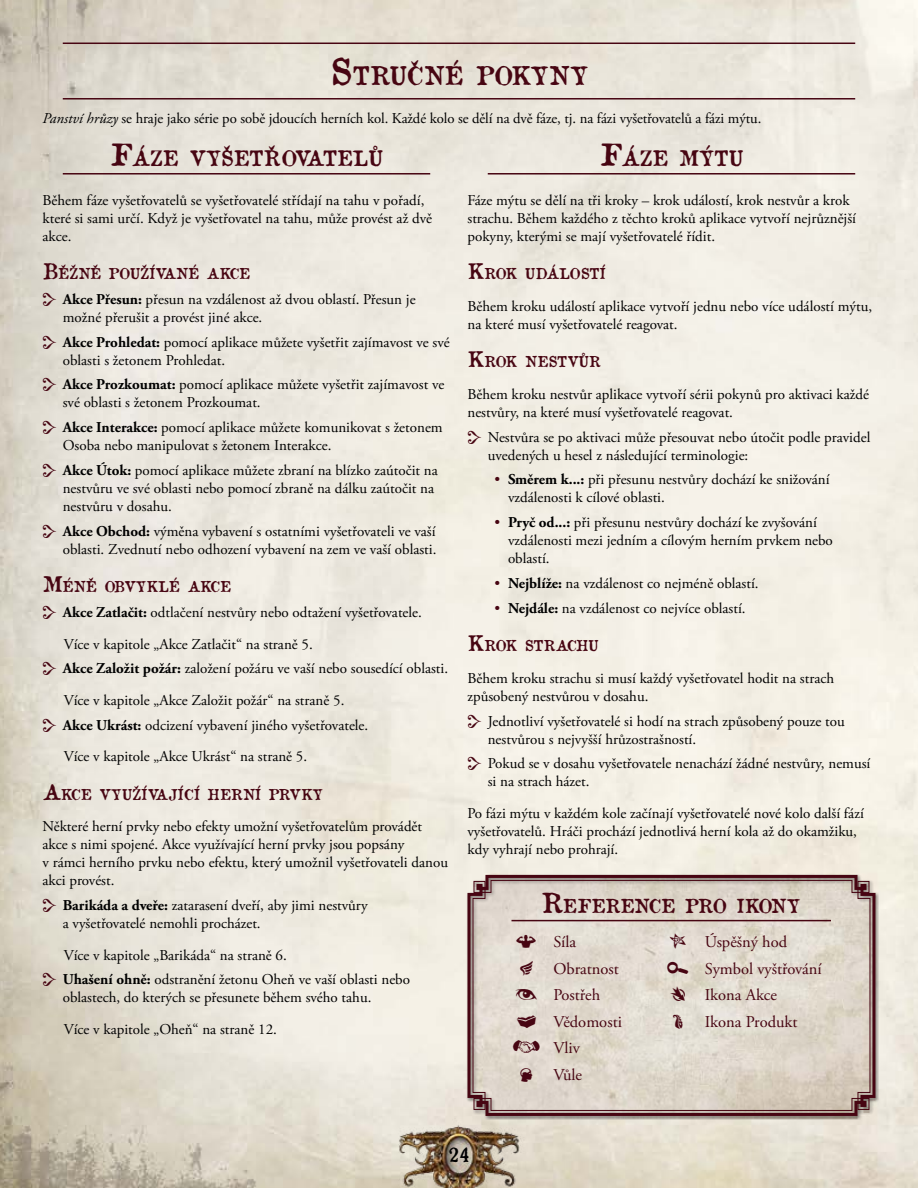
<style>
.page{position:relative;width:918px;height:1188px;background:#fff}
.page>*{position:absolute;margin:0;border:0;box-sizing:border-box;transform-origin:0 0}
.t1{font:25.2px "Old Newspaper Types Loc";color:#470512}
.t2{font:21px "Old Newspaper Types Loc";color:#470512}
.t3{font:19.5px "Old Newspaper Types Loc";color:#000}
.t4{font:18.9px "Old Newspaper Types Loc";letter-spacing:-.01em;color:#470512}
.t5{font:16.5px/26.5px "Adobe Garamond Pro";color:#470512}
.t6{font:15px/18px "Adobe Garamond Pro";color:#000}
.t7{font:14.7px "Old Newspaper Types Loc";color:#470512}
.t8{font:14.7px "Old Newspaper Types Loc";letter-spacing:-.05em;color:#470512}
.s1{font-size:36px}
.s2{font-style:italic}
.s3{font-size:30px}
.s4{font-size:21px}
.s5{font-weight:700}
.s6{color:#470512}
.s7{font-size:27px}
</style>
<div class="page">
<img style="left:0;top:0;width:918px;height:1188px">
<img style="left:353px;top:1110px;width:212px;height:78px">
<hr style="left:63px;top:43px;width:792px;height:1px;background:#470512">
<hr style="left:63px;top:98px;width:792px;height:2px;background:#470512">
<hr style="left:63px;top:173px;width:367px;height:2px;background:#470512">
<hr style="left:488px;top:173px;width:367px;height:2px;background:#470512">
<svg style="left:466px;top:873px;width:411px;height:244px;background:#8b6969"></svg>
<svg style="left:472px;top:879px;width:399px;height:232px;background:#dad0c6"></svg>
<svg style="left:43px;top:293px;width:13px;height:13px"></svg>
<svg style="left:43px;top:335px;width:13px;height:14px"></svg>
<svg style="left:43px;top:378px;width:13px;height:13px"></svg>
<svg style="left:43px;top:421px;width:13px;height:13px"></svg>
<svg style="left:43px;top:464px;width:13px;height:13px"></svg>
<svg style="left:43px;top:524px;width:13px;height:14px"></svg>
<svg style="left:43px;top:606px;width:13px;height:13px"></svg>
<svg style="left:43px;top:662px;width:13px;height:13px"></svg>
<svg style="left:43px;top:718px;width:13px;height:14px"></svg>
<svg style="left:43px;top:899px;width:13px;height:13px"></svg>
<svg style="left:43px;top:973px;width:13px;height:13px"></svg>
<svg style="left:468px;top:430px;width:13px;height:14px"></svg>
<svg style="left:468px;top:714px;width:13px;height:14px"></svg>
<svg style="left:468px;top:757px;width:13px;height:13px"></svg>
<svg style="left:517px;top:935px;width:19px;height:13px"></svg>
<svg style="left:520px;top:960px;width:13px;height:15px"></svg>
<svg style="left:516px;top:989px;width:21px;height:11px"></svg>
<svg style="left:517px;top:1014px;width:19px;height:14px"></svg>
<svg style="left:513px;top:1040px;width:27px;height:13px"></svg>
<svg style="left:520px;top:1068px;width:12px;height:14px"></svg>
<svg style="left:670px;top:933px;width:16px;height:16px"></svg>
<svg style="left:667px;top:961px;width:21px;height:12px"></svg>
<svg style="left:670px;top:986px;width:15px;height:15px"></svg>
<svg style="left:673px;top:1014px;width:9px;height:15px"></svg>
<h1 class="t1" style="left:330px;top:58px;width:259px"><span class="s1">S</span>TRUČNÉ POKYNY</h1>
<p class="t6" style="left:43px;top:110px;width:720px"><span class="s2">Panství hrůzy</span> se hraje jako série po sobě jdoucích herních kol. Každé kolo se dělí na dvě fáze, tj. na fázi vyšetřovatelů a fázi mýtu.</p>
<h2 class="t2" style="left:110px;top:145px;width:274px"><span class="s3">F</span>ÁZE VYŠETŘOVATELŮ</h2>
<p class="t6" style="left:43px;top:191px;width:391px">Během fáze vyšetřovatelů se vyšetřovatelé střídají na tahu v pořadí, které si sami určí. Když je vyšetřovatel na tahu, může provést až dvě akce.</p>
<p class="t7" style="left:43px;top:264px;width:209px"><span class="s4">B</span>ĚŽNĚ POUŽÍVANÉ AKCE</p>
<p class="t6" style="left:63px;top:291px;width:354px"><span class="s5">Akce Přesun:</span> přesun na vzdálenost až dvou oblastí. Přesun je možné přerušit a provést jiné akce.</p>
<p class="t6" style="left:63px;top:333px;width:389px"><span class="s5">Akce Prohledat:</span> pomocí aplikace můžete vyšetřit zajímavost ve své oblasti s žetonem Prohledat.</p>
<p class="t6" style="left:63px;top:376px;width:383px"><span class="s5">Akce Prozkoumat:</span> pomocí aplikace můžete vyšetřit zajímavost ve své oblasti s žetonem Prozkoumat.</p>
<p class="t6" style="left:63px;top:419px;width:382px"><span class="s5">Akce Interakce:</span> pomocí aplikace můžete komunikovat s žetonem<br>Osoba nebo manipulovat s žetonem Interakce.</p>
<p class="t6" style="left:63px;top:462px;width:377px"><span class="s5">Akce Útok:</span> pomocí aplikace můžete zbraní na blízko zaútočit na nestvůru ve své oblasti nebo pomocí zbraně na dálku zaútočit na nestvůru v dosahu.</p>
<p class="t6" style="left:63px;top:522px;width:375px"><span class="s5">Akce Obchod:</span> výměna vybavení s ostatními vyšetřovateli ve vaší oblasti. Zvednutí nebo odhození vybavení na zem ve vaší oblasti.</p>
<p class="t7" style="left:43px;top:577px;width:190px"><span class="s4">M</span>ÉNĚ OBVYKLÉ AKCE</p>
<p class="t6" style="left:63px;top:597px;width:361px;line-height:31.5px"><span class="s5">Akce Zatlačit:</span> odtlačení nestvůry nebo odtažení vyšetřovatele.<br>Více v kapitole „Akce Zatlačit“ na straně 5.</p>
<p class="t6" style="left:63px;top:653px;width:387px;line-height:31.5px"><span class="s5">Akce Založit požár:</span> založení požáru ve vaší nebo sousedící oblasti.<br>Více v kapitole „Akce Založit požár“ na straně 5.</p>
<p class="t6" style="left:63px;top:710px;width:307px;line-height:31.5px"><span class="s5">Akce Ukrást:</span> odcizení vybavení jiného vyšetřovatele.<br>Více v kapitole „Akce Ukrást“ na straně 5.</p>
<p class="t7" style="left:43px;top:785px;width:282px"><span class="s4">A</span>KCE VYUŽÍVAJÍCÍ HERNÍ PRVKY</p>
<p class="t6" style="left:43px;top:818px;width:407px">Některé herní prvky nebo efekty umožní vyšetřovatelům provádět akce s nimi spojené. Akce využívající herní prvky jsou popsány<br>v rámci herního prvku nebo efektu, který umožnil vyšetřovateli danou akci provést.</p>
<p class="t6" style="left:63px;top:897px;width:307px"><span class="s5">Barikáda a dveře:</span> zatarasení dveří, aby jimi nestvůry a vyšetřovatelé nemohli procházet.</p>
<p class="t6" style="left:63px;top:943px;width:349px;line-height:24.8px">Více v kapitole „Barikáda“ na straně 6.<br><span class="s5">Uhašení ohně:</span> odstranění žetonu Oheň ve vaší oblasti nebo</p>
<p class="t6" style="left:63px;top:982px;width:310px;line-height:31.5px">oblastech, do kterých se přesunete během svého tahu.<br>Více v kapitole „Oheň“ na straně 12.</p>
<h2 class="t2" style="left:600px;top:145px;width:145px"><span class="s3">F</span>ÁZE MÝTU</h2>
<p class="t6" style="left:468px;top:191px;width:390px">Fáze mýtu se dělí na tři kroky – krok událostí, krok nestvůr a krok strachu. Během každého z těchto kroků aplikace vytvoří nejrůznější pokyny, kterými se mají vyšetřovatelé řídit.</p>
<p class="t7" style="left:468px;top:264px;width:140px"><span class="s4">K</span>ROK UDÁLOSTÍ</p>
<p class="t6" style="left:468px;top:297px;width:406px">Během kroku událostí aplikace vytvoří jednu nebo více událostí mýtu, na které musí vyšetřovatelé reagovat.</p>
<p class="t7" style="left:468px;top:352px;width:135px"><span class="s4">K</span>ROK NESTVŮR</p>
<p class="t6" style="left:468px;top:386px;width:403px">Během kroku nestvůr aplikace vytvoří sérii pokynů pro aktivaci každé nestvůry, na které musí vyšetřovatelé reagovat.</p>
<p class="t6" style="left:488px;top:428px;width:384px">Nestvůra se po aktivaci může přesouvat nebo útočit podle pravidel uvedených u hesel z následující terminologie:</p>
<p class="t6" style="left:508px;top:471px;width:323px;text-indent:-14px"><span class="s6">•</span> <span class="s5">Směrem k...:</span> při přesunu nestvůry dochází ke snižování vzdálenosti k cílové oblasti.</p>
<p class="t6" style="left:508px;top:514px;width:326px;text-indent:-14px"><span class="s6">•</span> <span class="s5">Pryč od...:</span> při přesunu nestvůry dochází ke zvyšování vzdálenosti mezi jedním a cílovým herním prvkem nebo oblastí.</p>
<p class="t6" style="left:495px;top:575px;width:266px"><span class="s6">•</span> <span class="s5">Nejblíže:</span> na vzdálenost co nejméně oblastí.</p>
<p class="t6" style="left:495px;top:599px;width:253px"><span class="s6">•</span> <span class="s5">Nejdále:</span> na vzdálenost co nejvíce oblastí.</p>
<p class="t8" style="left:468px;top:636px;width:132px"><span class="s4">K</span>ROK STRACHU</p>
<p class="t6" style="left:468px;top:670px;width:368px">Během kroku strachu si musí každý vyšetřovatel hodit na strach způsobený nestvůrou v dosahu.</p>
<p class="t6" style="left:488px;top:712px;width:358px">Jednotliví vyšetřovatelé si hodí na strach způsobený pouze tou nestvůrou s nejvyšší hrůzostrašností.</p>
<p class="t6" style="left:488px;top:755px;width:384px">Pokud se v dosahu vyšetřovatele nenachází žádné nestvůry, nemusí si na strach házet.</p>
<p class="t6" style="left:468px;top:805px;width:398px">Po fázi mýtu v každém kole začínají vyšetřovatelé nové kolo další fází vyšetřovatelů. Hráči prochází jednotlivá herní kola až do okamžiku, kdy vyhrají nebo prohrají.</p>
<p class="t4" style="left:541px;top:894px;width:260px"><span class="s7">R</span>EFERENCE PRO IKONY</p>
<p class="t5" style="left:553px;top:929px;width:70px">Síla<br>Obratnost<br>Postřeh<br>Vědomosti<br>Vliv<br>Vůle</p>
<p class="t5" style="left:705px;top:929px;width:119px">Úspěšný hod<br>Symbol vyštřování<br>Ikona Akce<br>Ikona Produkt</p>
<h3 class="t3" style="left:448px;top:1142px;width:23px">24</h3>
</div>
